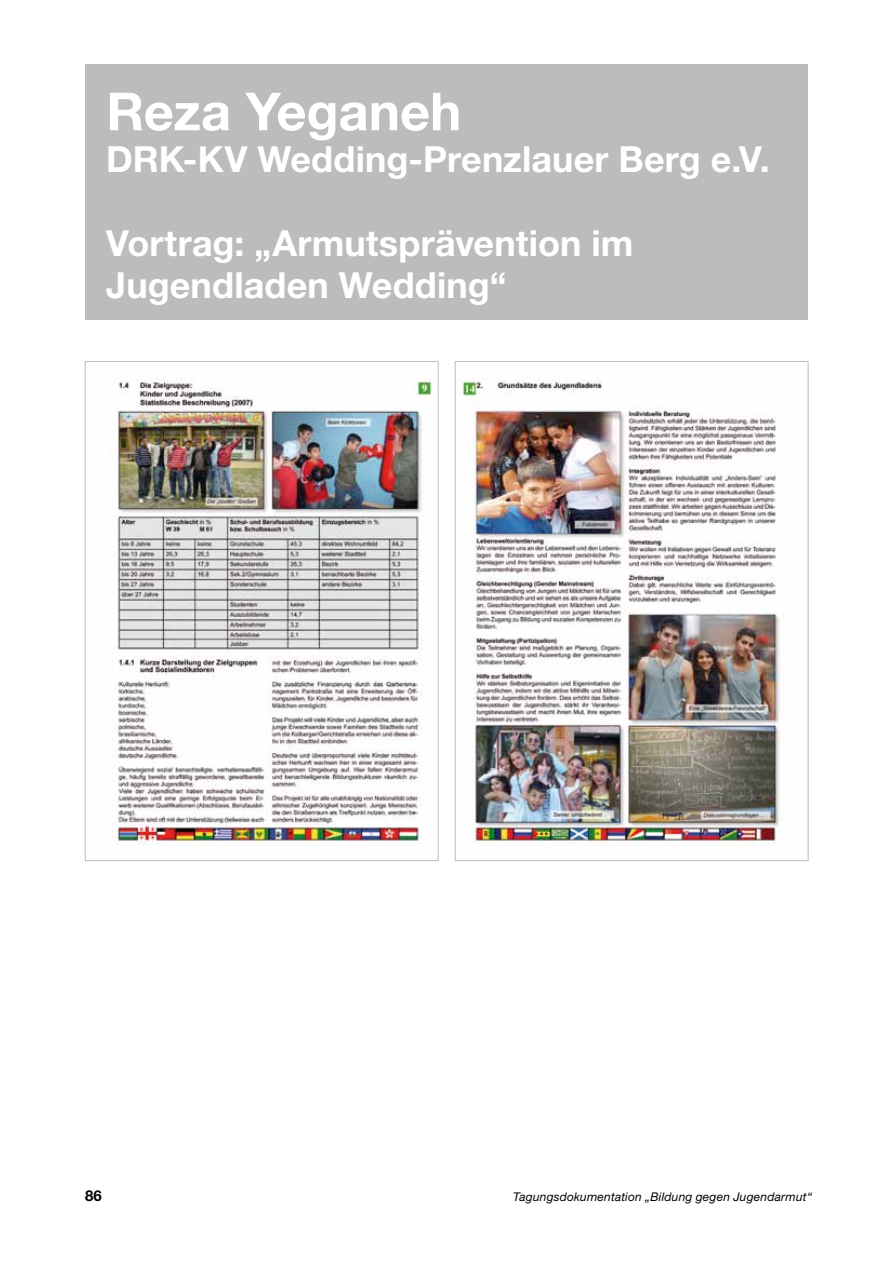
<style>
.page{position:relative;width:893px;height:1263px;background:#fff}
.page>*{position:absolute;margin:0;border:0;box-sizing:border-box;transform-origin:0 0}
.t1{font:700 52.5px "Helvetica Neue LT Std";color:#fff}
.t2{font:700 36px/42px "Helvetica Neue LT Std";letter-spacing:.005em;color:#fff}
.t3{font:700 15px "Helvetica Neue LT Std";color:#000}
.t4{font:italic 12px "Helvetica Neue LT Std";letter-spacing:.015em;color:#000}
</style>
<div class="page">
<img style="left:111px;top:378px;width:321px;height:467px">
<img style="left:460px;top:378px;width:320px;height:467px">
<div style="left:85px;top:64px;width:723px;height:255px;background:#bbbcbe"></div>
<h1 class="t1" style="left:106px;top:79px;width:356px">Reza Yeganeh</h1>
<p class="t2" style="left:106px;top:138px;width:665px">DRK-KV Wedding-Prenzlauer Berg e.V.</p>
<p class="t2" style="left:106px;top:222px;width:529px">Vortrag: „Armutsprävention im<br>Jugendladen Wedding“</p>
<p class="t3" style="left:85px;top:1187px;width:18px">86</p>
<p class="t4" style="left:513px;top:1190px;width:300px">Tagungsdokumentation „Bildung gegen Jugendarmut“</p>
</div>
